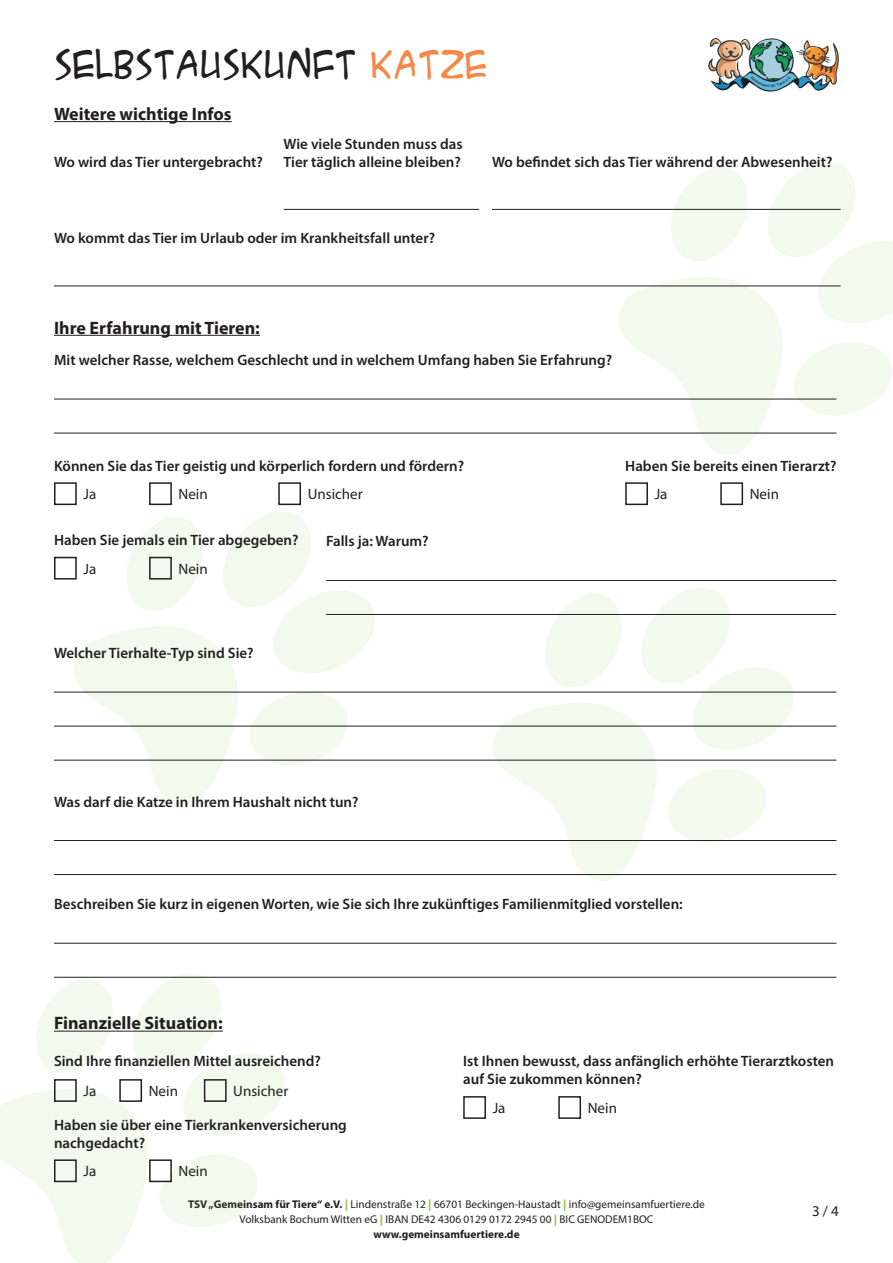
<style>
.page{position:relative;width:893px;height:1263px;background:#fff}
.page>*{position:absolute;margin:0;border:0;box-sizing:border-box;transform-origin:0 0}
.t1{font:36px "ACME Secret Agent";color:#231f20}
.t2{font:700 18px "Myriad Pro";color:#231f20}
.t3{font:600 15px/18px "Myriad Pro";color:#231f20}
.t4{font:15px "Myriad Pro";color:#231f20}
.t5{font:11.25px/15px "Myriad Pro";color:#231f20;text-align:center}
.s1{color:#f58846}
.s2{font-weight:700}
.s3{font-weight:900;color:#8bc63e}
</style>
<div class="page">
<img style="left:708px;top:38px;width:131px;height:53px">
<svg style="left:68px;top:511px;width:313px;height:294px"></svg>
<svg style="left:612px;top:162px;width:281px;height:293px;fill:#f4f9ec"></svg>
<svg style="left:486px;top:588px;width:314px;height:293px"></svg>
<svg style="left:0;top:974px;width:291px;height:289px"></svg>
<hr style="left:54px;top:692px;width:204px;height:1px;background:#231f20">
<hr style="left:258px;top:692px;width:578px;height:1px;background:#231f20">
<hr style="left:54px;top:726px;width:204px;height:1px;background:#231f20">
<hr style="left:258px;top:726px;width:578px;height:1px;background:#231f20">
<hr style="left:54px;top:760px;width:204px;height:1px;background:#231f20">
<hr style="left:258px;top:760px;width:578px;height:1px;background:#231f20">
<hr style="left:54px;top:840px;width:782px;height:1px;background:#231f20">
<hr style="left:54px;top:874px;width:782px;height:1px;background:#231f20">
<hr style="left:54px;top:399px;width:782px;height:1px;background:#231f20">
<hr style="left:54px;top:433px;width:782px;height:1px;background:#231f20">
<hr style="left:326px;top:580px;width:510px;height:1px;background:#231f20">
<hr style="left:326px;top:614px;width:510px;height:1px;background:#231f20">
<div style="left:54px;top:482px;width:23px;height:23px;border:2px solid #231f20"></div>
<div style="left:54px;top:557px;width:23px;height:22px;border:2px solid #231f20"></div>
<div style="left:625px;top:482px;width:23px;height:23px;border:2px solid #231f20"></div>
<div style="left:149px;top:482px;width:23px;height:23px;border:2px solid #231f20"></div>
<div style="left:149px;top:557px;width:23px;height:22px;border:2px solid #231f20"></div>
<div style="left:720px;top:482px;width:23px;height:23px;border:2px solid #231f20"></div>
<div style="left:278px;top:482px;width:23px;height:23px;border:2px solid #231f20"></div>
<hr style="left:54px;top:335px;width:206px;height:1px;background:#231f20">
<div style="left:54px;top:1079px;width:23px;height:23px;border:2px solid #231f20"></div>
<div style="left:463px;top:1096px;width:23px;height:23px;border:2px solid #231f20"></div>
<div style="left:119px;top:1079px;width:23px;height:23px;border:2px solid #231f20"></div>
<div style="left:558px;top:1096px;width:23px;height:23px;border:2px solid #231f20"></div>
<div style="left:204px;top:1079px;width:23px;height:23px;border:2px solid #231f20"></div>
<hr style="left:54px;top:1031px;width:169px;height:1px;background:#231f20">
<hr style="left:54px;top:121px;width:178px;height:1px;background:#231f20">
<hr style="left:54px;top:286px;width:217px;height:1px;background:#231f20">
<svg style="left:271px;top:286px;width:13px;height:1px"></svg>
<hr style="left:284px;top:286px;width:195px;height:1px;background:#231f20">
<svg style="left:479px;top:286px;width:13px;height:1px"></svg>
<hr style="left:492px;top:286px;width:349px;height:1px;background:#231f20">
<hr style="left:284px;top:209px;width:195px;height:1px;background:#231f20">
<hr style="left:492px;top:209px;width:349px;height:1px;background:#231f20">
<hr style="left:54px;top:943px;width:782px;height:1px;background:#231f20">
<hr style="left:54px;top:977px;width:782px;height:1px;background:#231f20">
<div style="left:54px;top:1159px;width:23px;height:23px;border:2px solid #231f20"></div>
<div style="left:149px;top:1159px;width:23px;height:23px;border:2px solid #231f20"></div>
<h1 class="t1" style="left:54px;top:37px;width:435px">SELBSTAUSKUNFT <span class="s1">KATZE</span></h1>
<p class="t2" style="left:54px;top:102px;width:179px">Weitere wichtige Infos</p>
<p class="t3" style="left:54px;top:152px;width:210px">Wo wird das Tier untergebracht?</p>
<p class="t3" style="left:284px;top:134px;width:180px">Wie viele Stunden muss das<br>Tier täglich alleine bleiben?</p>
<p class="t3" style="left:54px;top:229px;width:383px">Wo kommt das Tier im Urlaub oder im Krankheitsfall unter?</p>
<p class="t3" style="left:492px;top:152px;width:342px">Wo befindet sich das Tier während der Abwesenheit?</p>
<p class="t2" style="left:54px;top:316px;width:207px">Ihre Erfahrung mit Tieren:</p>
<p class="t3" style="left:54px;top:351px;width:560px">Mit welcher Rasse, welchem Geschlecht und in welchem Umfang haben Sie Erfahrung?</p>
<p class="t3" style="left:54px;top:456px;width:412px">Können Sie das Tier geistig und körperlich fordern und fördern?</p>
<p class="t3" style="left:625px;top:456px;width:213px">Haben Sie bereits einen Tierarzt?</p>
<p class="t4" style="left:83px;top:485px;width:14px">Ja</p>
<p class="t4" style="left:308px;top:485px;width:56px">Unsicher</p>
<p class="t4" style="left:750px;top:485px;width:31px">Nein</p>
<p class="t4" style="left:179px;top:485px;width:31px">Nein</p>
<p class="t4" style="left:655px;top:485px;width:14px">Ja</p>
<p class="t3" style="left:54px;top:531px;width:246px">Haben Sie jemals ein Tier abgegeben?</p>
<p class="t4" style="left:83px;top:559px;width:14px">Ja</p>
<p class="t4" style="left:179px;top:559px;width:31px">Nein</p>
<p class="t3" style="left:326px;top:532px;width:104px">Falls ja: Warum?</p>
<p class="t3" style="left:54px;top:644px;width:201px">Welcher Tierhalte-Typ sind Sie?</p>
<p class="t3" style="left:54px;top:792px;width:306px">Was darf die Katze in Ihrem Haushalt nicht tun?</p>
<p class="t3" style="left:54px;top:895px;width:630px">Beschreiben Sie kurz in eigenen Worten, wie Sie sich Ihre zukünftiges Familienmitglied vorstellen:</p>
<p class="t2" style="left:54px;top:1011px;width:170px">Finanzielle Situation:</p>
<p class="t3" style="left:54px;top:1052px;width:268px">Sind Ihre finanziellen Mittel ausreichend?</p>
<p class="t3" style="left:463px;top:1052px;width:372px">Ist Ihnen bewusst, dass anfänglich erhöhte Tierarztkosten auf Sie zukommen können?</p>
<p class="t4" style="left:233px;top:1082px;width:56px">Unsicher</p>
<p class="t4" style="left:149px;top:1082px;width:31px">Nein</p>
<p class="t4" style="left:83px;top:1082px;width:14px">Ja</p>
<p class="t3" style="left:54px;top:1115px;width:294px">Haben sie über eine Tierkrankenversicherung nachgedacht?</p>
<p class="t4" style="left:83px;top:1162px;width:14px">Ja</p>
<p class="t4" style="left:179px;top:1162px;width:31px">Nein</p>
<p class="t4" style="left:493px;top:1099px;width:14px">Ja</p>
<p class="t4" style="left:588px;top:1099px;width:31px">Nein</p>
<p class="t5" style="left:188px;top:1196px;width:518px"><span class="s2">TSV „Gemeinsam für Tiere“ e.V.</span> <span class="s3">|</span> Lindenstraße 12 <span class="s3">|</span> 66701 Beckingen-Haustadt <span class="s3">|</span> info@gemeinsamfuertiere.de<br>Volksbank Bochum Witten eG <span class="s3">|</span> IBAN DE42 4306 0129 0172 2945 00 <span class="s3">|</span> BIC GENODEM1BOC <span class="s2">www.gemeinsamfuertiere.de</span></p>
<p class="t4" style="left:812px;top:1201px;width:28px">3 / 4</p>
</div>
